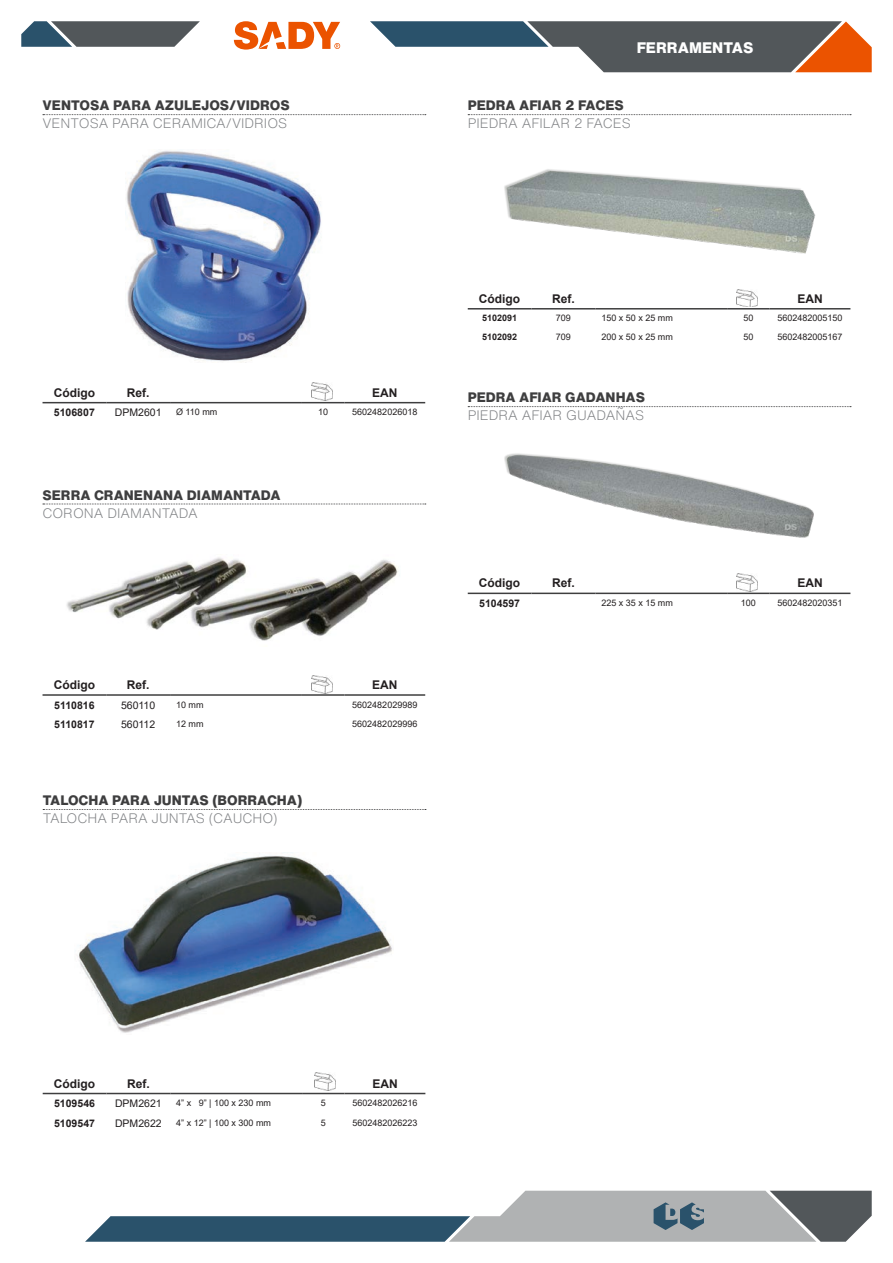
<style>
.page{position:relative;width:893px;height:1263px;background:#fff}
.page>*{position:absolute;margin:0;border:0;box-sizing:border-box;transform-origin:0 0}
.t1{font:800 15px "Helvetica Now Text";color:#fff}
.t2{font:800 13.5px "Helvetica Now Text";color:#3e3e3f}
.t3{font:300 13.5px "Helvetica Now Text";color:#808285}
.t4{font:700 12px "Arial";color:#231f20}
.t5{font:700 10.5px "Arial";color:#231f20}
.t6{font:10.5px "Arial";color:#231f20}
.t7{font:9px "Arial";color:#231f20}
.t8{font:700 9px "Arial";color:#231f20}
</style>
<div class="page">
<svg style="left:370px;top:21px;width:502px;height:51px"></svg>
<svg style="left:21px;top:21px;width:179px;height:26px;background:#616c73"></svg>
<svg style="left:234px;top:21px;width:106px;height:29px"></svg>
<svg style="left:85px;top:1191px;width:787px;height:51px"></svg>
<hr style="left:468px;top:308px;width:63px;height:1px;background:#3e3e3f">
<hr style="left:531px;top:308px;width:64px;height:1px;background:#3e3e3f">
<hr style="left:595px;top:308px;width:132px;height:1px;background:#3e3e3f">
<hr style="left:727px;top:308px;width:43px;height:1px;background:#3e3e3f">
<hr style="left:770px;top:308px;width:80px;height:1px;background:#3e3e3f">
<img style="left:736px;top:290px;width:22px;height:17px">
<img style="left:504px;top:169px;width:312px;height:85px">
<hr style="left:43px;top:402px;width:63px;height:1px;background:#3e3e3f">
<hr style="left:106px;top:402px;width:64px;height:1px;background:#3e3e3f">
<hr style="left:170px;top:402px;width:132px;height:1px;background:#3e3e3f">
<hr style="left:302px;top:402px;width:42px;height:1px;background:#3e3e3f">
<hr style="left:344px;top:402px;width:81px;height:1px;background:#3e3e3f">
<img style="left:311px;top:383px;width:22px;height:17px">
<img style="left:125px;top:150px;width:196px;height:212px">
<hr style="left:468px;top:593px;width:63px;height:1px;background:#3e3e3f">
<hr style="left:531px;top:593px;width:64px;height:1px;background:#3e3e3f">
<hr style="left:595px;top:593px;width:132px;height:1px;background:#3e3e3f">
<hr style="left:727px;top:593px;width:43px;height:1px;background:#3e3e3f">
<hr style="left:770px;top:593px;width:80px;height:1px;background:#3e3e3f">
<img style="left:736px;top:574px;width:22px;height:17px">
<img style="left:504px;top:453px;width:310px;height:85px">
<img style="left:77px;top:855px;width:315px;height:178px">
<hr style="left:43px;top:694px;width:63px;height:2px;background:#3e3e3f">
<hr style="left:106px;top:694px;width:64px;height:2px;background:#3e3e3f">
<hr style="left:170px;top:694px;width:132px;height:2px;background:#3e3e3f">
<hr style="left:302px;top:694px;width:42px;height:2px;background:#3e3e3f">
<hr style="left:344px;top:694px;width:81px;height:2px;background:#3e3e3f">
<img style="left:311px;top:676px;width:22px;height:17px">
<img style="left:66px;top:557px;width:332px;height:84px">
<svg style="left:43px;top:504px;width:383px;height:1px"></svg>
<svg style="left:43px;top:114px;width:383px;height:1px"></svg>
<svg style="left:43px;top:809px;width:383px;height:1px"></svg>
<svg style="left:468px;top:406px;width:383px;height:1px"></svg>
<svg style="left:468px;top:114px;width:383px;height:1px"></svg>
<hr style="left:43px;top:1093px;width:63px;height:1px;background:#3e3e3f">
<hr style="left:106px;top:1093px;width:64px;height:1px;background:#3e3e3f">
<hr style="left:170px;top:1093px;width:132px;height:1px;background:#3e3e3f">
<hr style="left:302px;top:1093px;width:43px;height:1px;background:#3e3e3f">
<hr style="left:345px;top:1093px;width:80px;height:1px;background:#3e3e3f">
<img style="left:314px;top:1073px;width:21px;height:17px">
<p class="t2" style="left:43px;top:95px;width:249px">VENTOSA PARA AZULEJOS/VIDROS</p>
<p class="t3" style="left:43px;top:113px;width:246px">VENTOSA PARA CERAMICA/VIDRIOS</p>
<h1 class="t1" style="left:637px;top:37px;width:118px">FERRAMENTAS</h1>
<p class="t2" style="left:468px;top:95px;width:158px">PEDRA AFIAR 2 FACES</p>
<p class="t3" style="left:468px;top:113px;width:165px">PIEDRA AFILAR 2 FACES</p>
<p class="t4" style="left:54px;top:384px;width:43px">Código</p>
<p class="t4" style="left:127px;top:384px;width:24px">Ref.</p>
<p class="t4" style="left:372px;top:384px;width:27px">EAN</p>
<p class="t5" style="left:54px;top:405px;width:42px">5106807</p>
<p class="t6" style="left:115px;top:405px;width:48px">DPM2601</p>
<p class="t7" style="left:176px;top:406px;width:43px">Ø 110 mm</p>
<p class="t7" style="left:318px;top:406px;width:12px">10</p>
<p class="t7" style="left:352px;top:406px;width:67px">5602482026018</p>
<h2 class="t2" style="left:43px;top:485px;width:240px">SERRA CRANENANA DIAMANTADA</h2>
<p class="t3" style="left:43px;top:503px;width:157px">CORONA DIAMANTADA</p>
<p class="t4" style="left:54px;top:676px;width:43px">Código</p>
<p class="t4" style="left:127px;top:676px;width:24px">Ref.</p>
<p class="t4" style="left:372px;top:676px;width:27px">EAN</p>
<p class="t5" style="left:54px;top:697px;width:42px">5110816</p>
<p class="t6" style="left:121px;top:698px;width:36px">560110</p>
<p class="t7" style="left:176px;top:698px;width:29px">10 mm</p>
<p class="t7" style="left:352px;top:698px;width:67px">5602482029989</p>
<p class="t5" style="left:54px;top:717px;width:42px">5110817</p>
<p class="t6" style="left:121px;top:717px;width:36px">560112</p>
<p class="t7" style="left:176px;top:718px;width:29px">12 mm</p>
<p class="t7" style="left:352px;top:718px;width:67px">5602482029996</p>
<p class="t2" style="left:43px;top:790px;width:261px">TALOCHA PARA JUNTAS (BORRACHA)</p>
<p class="t3" style="left:43px;top:808px;width:236px">TALOCHA PARA JUNTAS (CAUCHO)</p>
<p class="t4" style="left:479px;top:290px;width:43px">Código</p>
<p class="t4" style="left:552px;top:290px;width:24px">Ref.</p>
<p class="t4" style="left:797px;top:290px;width:27px">EAN</p>
<p class="t8" style="left:482px;top:312px;width:37px">5102091</p>
<p class="t7" style="left:556px;top:312px;width:17px">709</p>
<p class="t7" style="left:601px;top:312px;width:73px">150 x 50 x 25 mm</p>
<p class="t7" style="left:743px;top:312px;width:12px">50</p>
<p class="t7" style="left:777px;top:312px;width:67px">5602482005150</p>
<p class="t8" style="left:482px;top:330px;width:37px">5102092</p>
<p class="t7" style="left:556px;top:330px;width:17px">709</p>
<p class="t7" style="left:601px;top:330px;width:73px">200 x 50 x 25 mm</p>
<p class="t7" style="left:743px;top:330px;width:12px">50</p>
<p class="t7" style="left:777px;top:330px;width:67px">5602482005167</p>
<h2 class="t2" style="left:468px;top:387px;width:179px">PEDRA AFIAR GADANHAS</h2>
<p class="t3" style="left:468px;top:405px;width:178px">PIEDRA AFIAR GUADAÑAS</p>
<h3 class="t4" style="left:479px;top:575px;width:43px">Código</h3>
<h3 class="t4" style="left:552px;top:575px;width:24px">Ref.</h3>
<h3 class="t4" style="left:797px;top:575px;width:27px">EAN</h3>
<p class="t5" style="left:479px;top:596px;width:42px">5104597</p>
<p class="t7" style="left:601px;top:596px;width:73px">225 x 35 x 15 mm</p>
<p class="t7" style="left:741px;top:596px;width:17px">100</p>
<p class="t7" style="left:777px;top:596px;width:67px">5602482020351</p>
<p class="t4" style="left:54px;top:1075px;width:43px">Código</p>
<p class="t4" style="left:127px;top:1075px;width:24px">Ref.</p>
<p class="t4" style="left:372px;top:1075px;width:27px">EAN</p>
<p class="t5" style="left:54px;top:1096px;width:42px">5109546</p>
<p class="t6" style="left:115px;top:1096px;width:48px">DPM2621</p>
<p class="t7" style="left:176px;top:1097px;width:96px">4” x 9” | 100 x 230 mm</p>
<p class="t7" style="left:321px;top:1097px;width:7px">5</p>
<p class="t7" style="left:352px;top:1097px;width:67px">5602482026216</p>
<p class="t5" style="left:54px;top:1116px;width:42px">5109547</p>
<p class="t6" style="left:115px;top:1116px;width:48px">DPM2622</p>
<p class="t7" style="left:176px;top:1116px;width:96px">4” x 12” | 100 x 300 mm</p>
<p class="t7" style="left:321px;top:1116px;width:7px">5</p>
<p class="t7" style="left:352px;top:1116px;width:67px">5602482026223</p>
</div>
